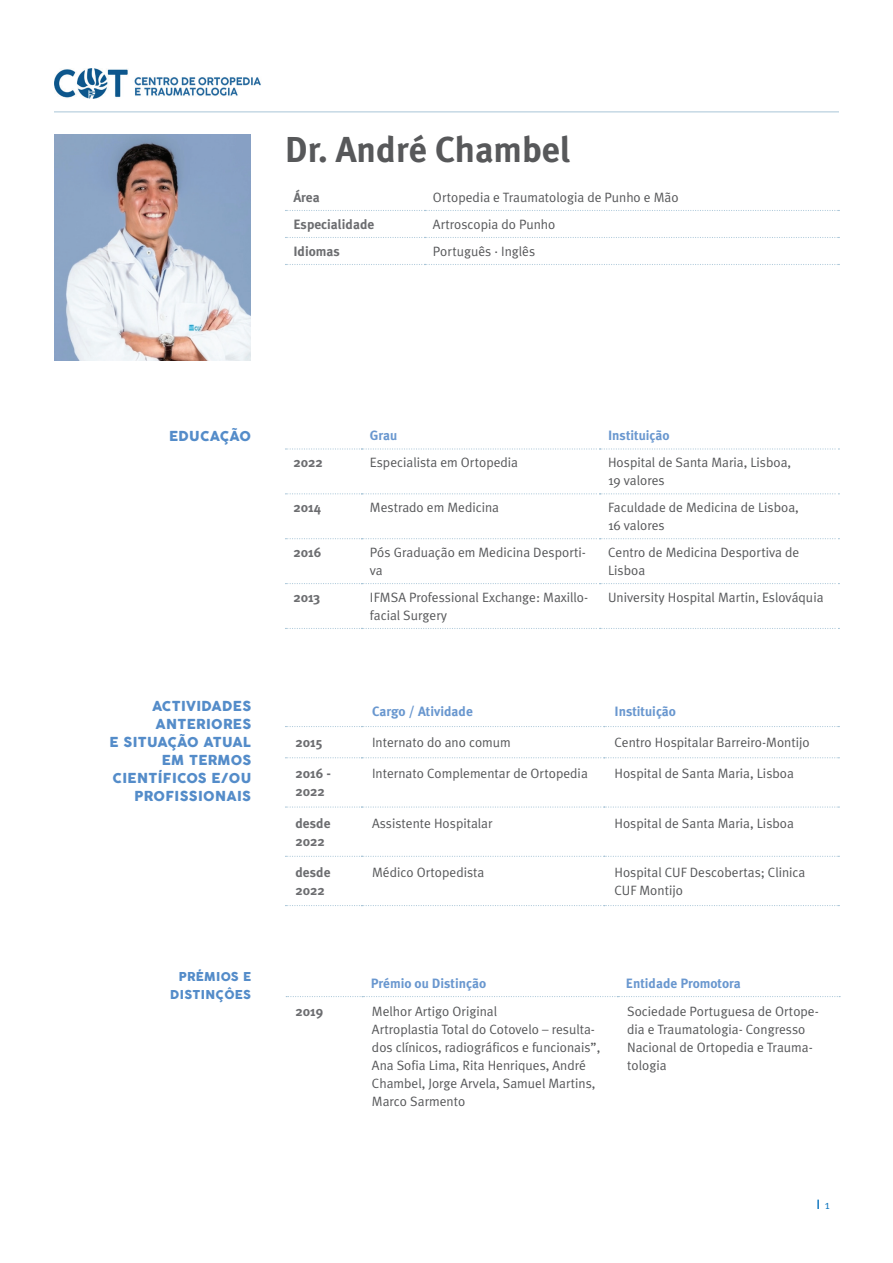
<style>
.page{position:relative;width:893px;height:1263px;background:#fff}
.page>*{position:absolute;margin:0;border:0;box-sizing:border-box;transform-origin:0 0}
.t1{font:700 36px "Meta Plus";color:#57585a}
.t2{font:13.5px/18px "Meta Plus Normal";color:#57585a}
.t3{font:13.5px/18px "Cocogoose";letter-spacing:.025em;color:#548cc9;text-align:right}
.t4{font:700 13.5px/18px "Meta Plus";color:#6c6d70}
.t5{font:700 13.5px "Meta Plus";color:#6997cf}
.t6{font:12px/18px "Cocogoose";letter-spacing:.025em;color:#548cc9;text-align:right}
.t7{font:12px "Meta Plus Normal";color:#177ac0}
</style>
<div class="page">
<svg style="left:817px;top:1199px;width:2px;height:10px"></svg>
<img style="left:54px;top:68px;width:207px;height:31px">
<hr style="left:54px;top:112px;width:785px;height:1px;background:#a8c5d7">
<img style="left:54px;top:135px;width:197px;height:226px">
<svg style="left:285px;top:210px;width:554px;height:1px"></svg>
<svg style="left:285px;top:237px;width:554px;height:1px"></svg>
<svg style="left:285px;top:264px;width:554px;height:1px"></svg>
<svg style="left:285px;top:448px;width:554px;height:1px"></svg>
<svg style="left:285px;top:493px;width:554px;height:1px"></svg>
<svg style="left:285px;top:538px;width:554px;height:1px"></svg>
<svg style="left:285px;top:583px;width:554px;height:1px"></svg>
<svg style="left:285px;top:628px;width:554px;height:1px"></svg>
<svg style="left:285px;top:726px;width:554px;height:1px"></svg>
<svg style="left:285px;top:757px;width:554px;height:1px"></svg>
<svg style="left:285px;top:806px;width:554px;height:2px"></svg>
<svg style="left:285px;top:856px;width:554px;height:1px"></svg>
<svg style="left:285px;top:905px;width:554px;height:1px"></svg>
<svg style="left:286px;top:996px;width:554px;height:1px"></svg>
<h1 class="t1" style="left:285px;top:129px;width:288px">Dr. André Chambel</h1>
<p class="t4" style="left:293px;top:188px;width:28px">Área</p>
<p class="t2" style="left:433px;top:188px;width:247px">Ortopedia e Traumatologia de Punho e Mão</p>
<p class="t4" style="left:293px;top:215px;width:82px">Especialidade</p>
<p class="t2" style="left:433px;top:215px;width:124px">Artroscopia do Punho</p>
<p class="t4" style="left:293px;top:242px;width:48px">Idiomas</p>
<p class="t2" style="left:433px;top:242px;width:104px">Português ∙ Inglês</p>
<p class="t3" style="left:169px;top:428px;width:83px">EDUCAÇÃO</p>
<p class="t3" style="left:110px;top:697px;width:143px">ACTIVIDADES<br>ANTERIORES<br>E SITUAÇÃO ATUAL<br>EM TERMOS<br>CIENTÍFICOS E/OU<br>PROFISSIONAIS</p>
<p class="t6" style="left:170px;top:968px;width:82px">PRÉMIOS E<br>DISTINÇÔES</p>
<p class="t5" style="left:370px;top:428px;width:29px">Grau</p>
<p class="t5" style="left:608px;top:428px;width:63px">Instituição</p>
<p class="t4" style="left:293px;top:454px;width:31px">2022</p>
<p class="t2" style="left:370px;top:453px;width:150px">Especialista em Ortopedia</p>
<p class="t2" style="left:608px;top:453px;width:185px">Hospital de Santa Maria, Lisboa,<br>19 valores</p>
<p class="t4" style="left:293px;top:499px;width:29px">2014</p>
<p class="t2" style="left:370px;top:498px;width:131px">Mestrado em Medicina</p>
<p class="t2" style="left:608px;top:498px;width:192px">Faculdade de Medicina de Lisboa,<br>16 valores</p>
<p class="t4" style="left:293px;top:543px;width:29px">2016</p>
<p class="t2" style="left:370px;top:543px;width:217px">Pós Graduação em Medicina Desporti&shy;va</p>
<p class="t2" style="left:608px;top:543px;width:193px">Centro de Medicina Desportiva de<br>Lisboa</p>
<p class="t4" style="left:293px;top:588px;width:29px">2013</p>
<p class="t2" style="left:370px;top:588px;width:220px">IFMSA Professional Exchange: Maxillo&shy;facial Surgery</p>
<p class="t2" style="left:608px;top:588px;width:217px">University Hospital Martin, Eslováquia</p>
<p class="t5" style="left:372px;top:703px;width:102px">Cargo / Atividade</p>
<p class="t5" style="left:614px;top:703px;width:63px">Instituição</p>
<p class="t4" style="left:296px;top:733px;width:28px">2015</p>
<p class="t2" style="left:372px;top:733px;width:140px">Internato do ano comum</p>
<p class="t2" style="left:614px;top:733px;width:197px">Centro Hospitalar Barreiro-Montijo</p>
<p class="t4" style="left:296px;top:765px;width:37px">2016 -<br>2022</p>
<p class="t2" style="left:372px;top:764px;width:217px">Internato Complementar de Ortopedia</p>
<p class="t2" style="left:614px;top:764px;width:181px">Hospital de Santa Maria, Lisboa</p>
<p class="t4" style="left:296px;top:814px;width:37px">desde<br>2022</p>
<p class="t2" style="left:372px;top:814px;width:122px">Assistente Hospitalar</p>
<p class="t2" style="left:614px;top:814px;width:181px">Hospital de Santa Maria, Lisboa</p>
<p class="t4" style="left:296px;top:863px;width:37px">desde<br>2022</p>
<p class="t2" style="left:372px;top:863px;width:114px">Médico Ortopedista</p>
<p class="t2" style="left:614px;top:863px;width:192px">Hospital CUF Descobertas; Clinica<br>CUF Montijo</p>
<p class="t5" style="left:371px;top:975px;width:117px">Prémio ou Distinção</p>
<p class="t5" style="left:626px;top:975px;width:116px">Entidade Promotora</p>
<p class="t4" style="left:295px;top:1002px;width:29px">2019</p>
<p class="t2" style="left:372px;top:1002px;width:230px">Melhor Artigo Original<br>Artroplastia Total do Cotovelo – resulta&shy;dos clínicos, radiográficos e funcionais”, Ana Sofia Lima, Rita Henriques, André Chambel, Jorge Arvela, Samuel Martins, Marco Sarmento</p>
<p class="t2" style="left:627px;top:1002px;width:193px">Sociedade Portuguesa de Ortope&shy;dia e Traumatologia- Congresso<br>Nacional de Ortopedia e Trauma&shy;tologia</p>
<p class="t7" style="left:825px;top:1197px;width:6px">1</p>
</div>
